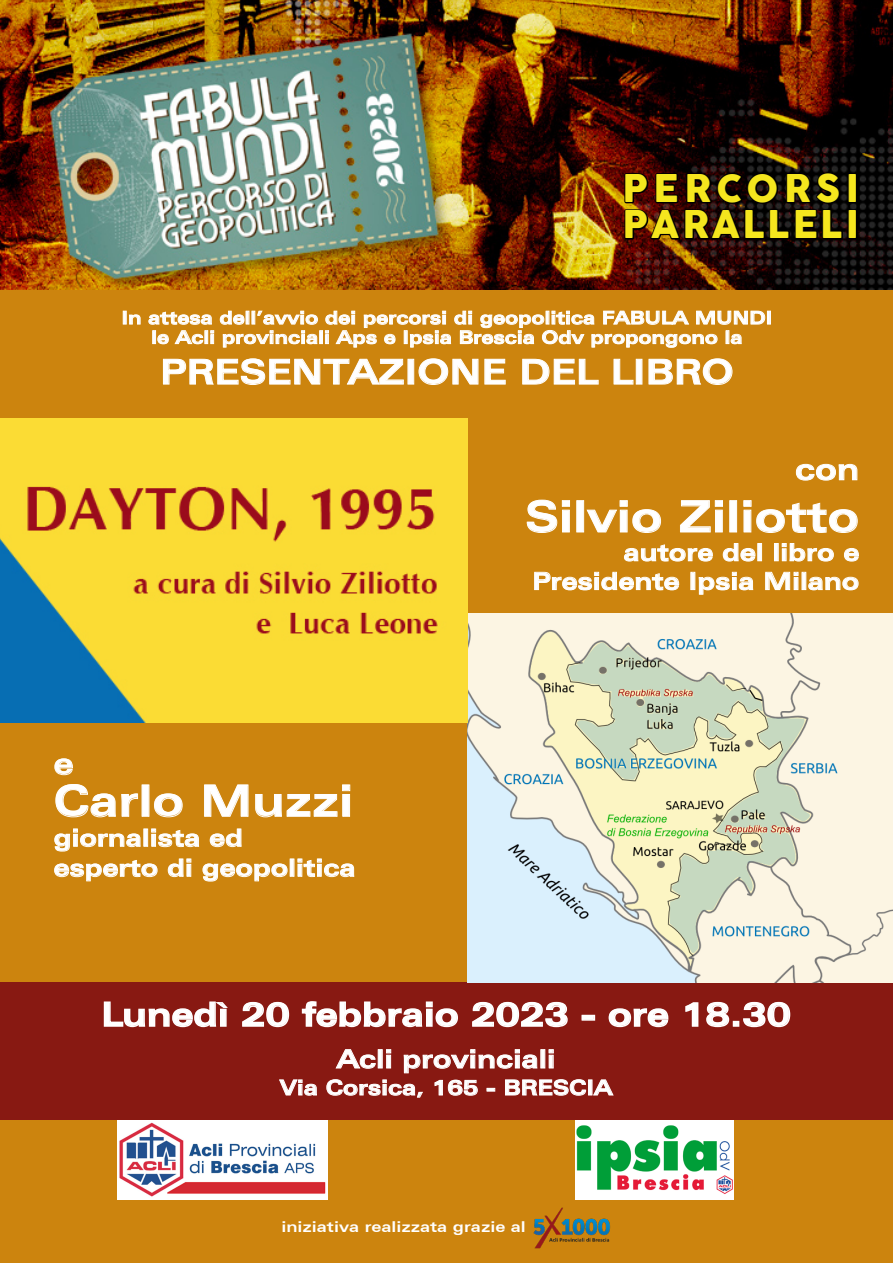
<style>
.page{position:relative;width:893px;height:1263px;background:#fff}
.page>*{position:absolute;margin:0;border:0;box-sizing:border-box;transform-origin:0 0}
.t1{font:700 expanded 43.5px "Zurich BT";color:#fff}
.t2{font:37.35px/36.3px "COCOGOOSE";letter-spacing:.08em;color:#f5e61e}
.t3{font:700 expanded 34.5px "Zurich BT";color:#fff}
.t4{font:700 expanded 33px "Zurich BT";color:#fff}
.t5{font:700 expanded 30px "Zurich BT";color:#fff}
.t6{font:700 expanded 25.5px "Zurich BT";color:#fff}
.t7{font:700 expanded 24px/28.8px "Zurich BT";color:#fff;text-align:right}
.t8{font:700 expanded 21px "Zurich BT";color:#fff}
.t9{font:700 expanded 18px/19.5px "Zurich BT";color:#fff;text-align:center}
.t10{font:700 expanded 15px "Zurich BT";color:#fff}
</style>
<div class="page">
<img style="left:0;top:0;width:893px;height:290px">
<div style="left:0;top:894px;width:893px;height:369px;background:#cc840e"></div>
<div style="left:0;top:290px;width:893px;height:626px;background:#cc840e"></div>
<svg style="left:123px;top:311px;width:18px;height:14px"></svg>
<svg style="left:148px;top:311px;width:66px;height:34px"></svg>
<svg style="left:220px;top:310px;width:550px;height:38px"></svg>
<svg style="left:163px;top:358px;width:241px;height:27px"></svg>
<svg style="left:418px;top:358px;width:88px;height:27px"></svg>
<svg style="left:522px;top:358px;width:77px;height:27px"></svg>
<svg style="left:613px;top:358px;width:21px;height:27px"></svg>
<div style="left:636px;top:359px;width:6px;height:25px;border:1px solid #fff"></div>
<svg style="left:648px;top:358px;width:85px;height:27px"></svg>
<img style="left:118px;top:1120px;width:209px;height:79px">
<img style="left:575px;top:1120px;width:158px;height:79px">
<div style="left:0;top:982px;width:893px;height:138px;background:#881912"></div>
<svg style="left:103px;top:1001px;width:125px;height:27px"></svg>
<svg style="left:242px;top:1001px;width:48px;height:27px"></svg>
<svg style="left:301px;top:1001px;width:157px;height:27px"></svg>
<svg style="left:472px;top:1001px;width:96px;height:27px"></svg>
<div style="left:582px;top:1015px;width:13px;height:6px;border:2px solid #fff"></div>
<svg style="left:608px;top:1008px;width:61px;height:20px"></svg>
<svg style="left:685px;top:1002px;width:14px;height:25px"></svg>
<svg style="left:706px;top:1001px;width:85px;height:27px"></svg>
<svg style="left:335px;top:1049px;width:41px;height:20px"></svg>
<div style="left:378px;top:1049px;width:5px;height:19px;border:1px solid #fff"></div>
<svg style="left:386px;top:1049px;width:5px;height:4px"></svg>
<div style="left:386px;top:1055px;width:5px;height:13px;border:1px solid #fff"></div>
<svg style="left:404px;top:1049px;width:134px;height:24px"></svg>
<svg style="left:549px;top:1049px;width:5px;height:4px"></svg>
<div style="left:549px;top:1055px;width:5px;height:13px;border:1px solid #fff"></div>
<svg style="left:279px;top:1079px;width:38px;height:17px"></svg>
<svg style="left:326px;top:1079px;width:97px;height:19px"></svg>
<svg style="left:434px;top:1079px;width:44px;height:17px"></svg>
<svg style="left:487px;top:1088px;width:8px;height:3px"></svg>
<svg style="left:505px;top:1079px;width:81px;height:17px"></svg>
<div style="left:588px;top:1079px;width:4px;height:16px;border:1px solid #fff"></div>
<svg style="left:593px;top:1079px;width:21px;height:17px"></svg>
<svg style="left:622px;top:171px;width:237px;height:71px;background:#1f0b07"></svg>
<svg style="left:796px;top:464px;width:62px;height:17px"></svg>
<svg style="left:527px;top:499px;width:43px;height:34px"></svg>
<div style="left:577px;top:501px;width:7px;height:31px;border:1px solid #fff"></div>
<svg style="left:587px;top:500px;width:74px;height:33px"></svg>
<svg style="left:680px;top:500px;width:43px;height:33px"></svg>
<div style="left:730px;top:501px;width:7px;height:31px;border:1px solid #fff"></div>
<svg style="left:743px;top:500px;width:115px;height:33px"></svg>
<svg style="left:624px;top:544px;width:89px;height:18px"></svg>
<svg style="left:722px;top:543px;width:34px;height:19px"></svg>
<div style="left:758px;top:543px;width:4px;height:18px;border:1px solid #fff"></div>
<div style="left:774px;top:543px;width:4px;height:18px;border:1px solid #fff"></div>
<svg style="left:782px;top:543px;width:52px;height:19px"></svg>
<svg style="left:844px;top:548px;width:15px;height:14px"></svg>
<svg style="left:534px;top:571px;width:145px;height:20px"></svg>
<svg style="left:698px;top:572px;width:55px;height:23px"></svg>
<svg style="left:765px;top:571px;width:33px;height:19px"></svg>
<div style="left:794px;top:577px;width:4px;height:13px;border:1px solid #fff"></div>
<svg style="left:808px;top:576px;width:51px;height:15px"></svg>
<img style="left:468px;top:613px;width:425px;height:369px">
<img style="left:0;top:419px;width:468px;height:304px">
<svg style="left:54px;top:758px;width:19px;height:17px"></svg>
<svg style="left:55px;top:784px;width:83px;height:34px"></svg>
<svg style="left:154px;top:793px;width:29px;height:25px"></svg>
<svg style="left:204px;top:784px;width:45px;height:33px"></svg>
<svg style="left:255px;top:784px;width:96px;height:34px"></svg>
<svg style="left:54px;top:829px;width:87px;height:23px"></svg>
<div style="left:144px;top:829px;width:4px;height:17px;border:1px solid #fff"></div>
<svg style="left:152px;top:829px;width:47px;height:18px"></svg>
<svg style="left:210px;top:828px;width:32px;height:19px"></svg>
<svg style="left:54px;top:860px;width:104px;height:22px"></svg>
<svg style="left:168px;top:858px;width:23px;height:19px"></svg>
<svg style="left:202px;top:863px;width:86px;height:19px"></svg>
<svg style="left:298px;top:859px;width:57px;height:18px"></svg>
<img style="left:533px;top:1207px;width:78px;height:42px">
<h2 class="t2" style="left:623px;top:171px;width:238px">PERCORSI<br>PARALLELI</h2>
<p class="t9" style="left:121px;top:308px;width:652px">In attesa dell’avvio dei percorsi di geopolitica FABULA MUNDI le Acli provinciali Aps e Ipsia Brescia Odv propongono la</p>
<h3 class="t3" style="left:160px;top:351px;width:575px">PRESENTAZIONE DEL LIBRO</h3>
<h3 class="t5" style="left:54px;top:746px;width:21px">e</h3>
<h1 class="t1" style="left:54px;top:775px;width:301px">Carlo Muzzi</h1>
<h3 class="t7" style="left:54px;top:823px;width:303px;line-height:30px;text-align:left">giornalista ed<br>esperto di geopolitica</h3>
<h3 class="t5" style="left:795px;top:451px;width:66px">con</h3>
<h1 class="t1" style="left:525px;top:491px;width:336px">Silvio Ziliotto</h1>
<h3 class="t7" style="left:532px;top:538px;width:328px">autore del libro e<br>Presidente Ipsia Milano</h3>
<h3 class="t4" style="left:101px;top:994px;width:691px">Lunedì 20 febbraio 2023 - ore 18.30</h3>
<h3 class="t6" style="left:337px;top:1044px;width:220px">Acli provinciali</h3>
<p class="t8" style="left:280px;top:1075px;width:334px">Via Corsica, 165 - BRESCIA</p>
<p class="t10" style="left:281px;top:1218px;width:246px">iniziativa realizzata grazie al</p>
</div>
